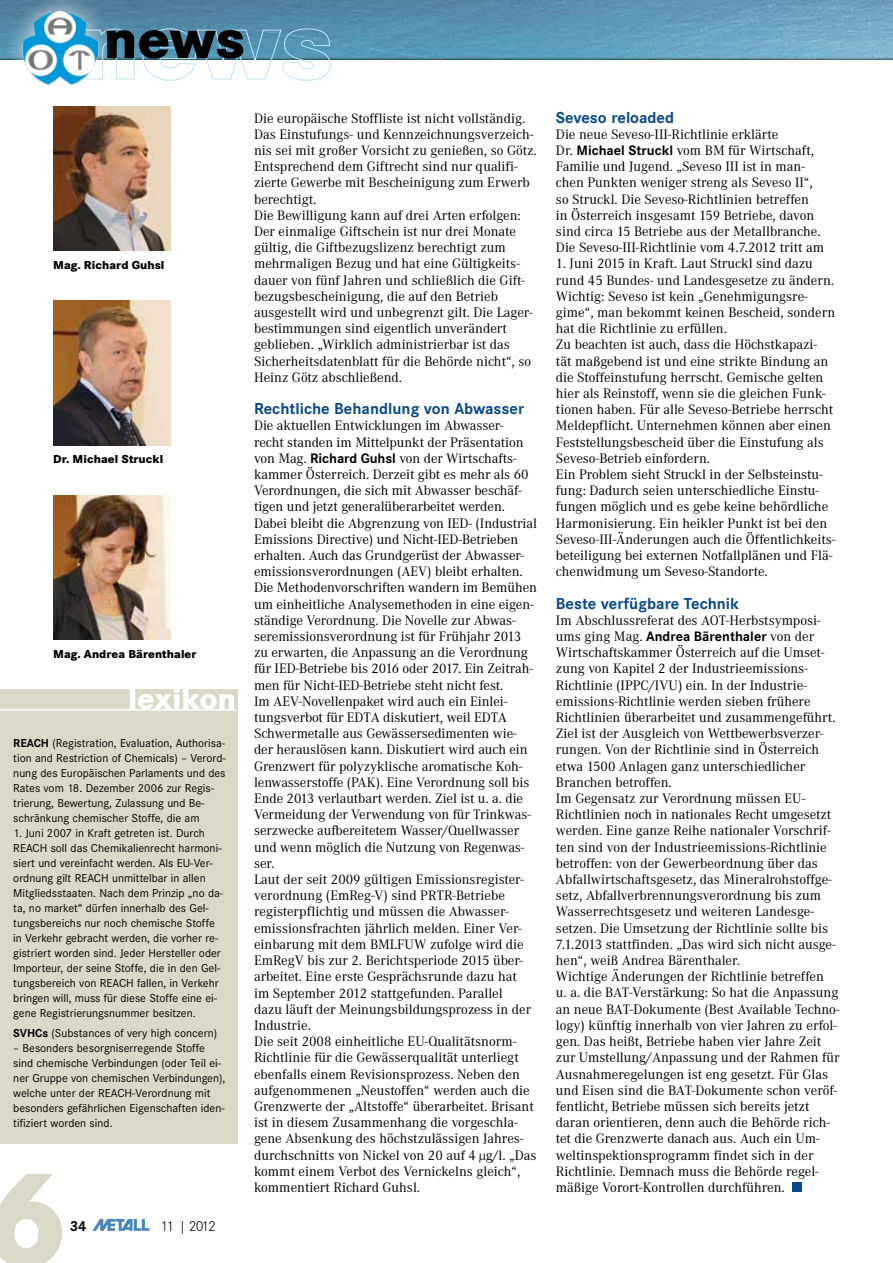
<style>
.page{position:relative;width:893px;height:1263px;background:#fff}
.page>*{position:absolute;margin:0;border:0;box-sizing:border-box;transform-origin:0 0}
.t1{font:700 expanded 138px "Corporate STOT";color:#dad8c6}
.t2{font:700 expanded 57.15px "Corporate STOT";color:#000}
.t3{font:700 expanded 30.9px "Corporate STOT";color:#fff}
.t4{font:700 16.5px "Corporate STOT";color:#094987}
.t5{font:300 15px "Corporate STOT";letter-spacing:-.105em;color:#000}
.t6{font:700 15px "Corporate STOT";color:#000}
.t7{font:14.25px/16.2px "Corporate ATOT";color:#000}
.t8{font:12px/15px "Corporate STOT";color:#000}
.t9{font:700 expanded 12px "Corporate STOT";letter-spacing:.005em;color:#000}
.s1{font-weight:700}
.s2{font-family:"Corporate STOT";font-weight:700}
</style>
<div class="page">
<img style="left:0;top:0;width:893px;height:60px">
<svg style="left:120px;top:29px;width:15px;height:50px"></svg>
<svg style="left:142px;top:28px;width:189px;height:53px"></svg>
<div style="left:1px;top:0;width:119px;height:106px;background:#fff;opacity:.7"></div>
<img style="left:23px;top:12px;width:74px;height:72px">
<svg style="left:92px;top:1219px;width:57px;height:12px"></svg>
<div style="left:792px;top:1182px;width:10px;height:10px;background:#094987"></div>
<img style="left:53px;top:106px;width:117px;height:145px">
<img style="left:53px;top:301px;width:117px;height:144px">
<img style="left:53px;top:495px;width:117px;height:145px">
<div style="left:0;top:689px;width:237px;height:454px;background:#dad8c6"></div>
<hr style="left:0;top:709px;width:237px;height:2px;background:#fff">
<h2 class="t2" style="left:103px;top:5px;width:143px">news</h2>
<p class="t9" style="left:53px;top:258px;width:113px">Mag. Richard Guhsl</p>
<p class="t9" style="left:53px;top:452px;width:112px">Dr. Michael Struckl</p>
<p class="t9" style="left:53px;top:646px;width:145px">Mag. Andrea Bärenthaler</p>
<h3 class="t3" style="left:128px;top:681px;width:109px">lexikon</h3>
<p class="t8" style="left:13px;top:736px;width:214px"><span class="s1">REACH</span> (Registration, Evaluation, Authorisa&shy;tion and Restriction of Chemicals) – Verord&shy;nung des Europäischen Parlaments und des Rates vom 18. Dezember 2006 zur Regis&shy;trierung, Bewertung, Zulassung und Be&shy;schränkung chemischer Stoffe, die am</p>
<p class="t8" style="left:13px;top:826px;width:211px">1. Juni 2007 in Kraft getreten ist. Durch REACH soll das Chemikalienrecht harmoni&shy;siert und vereinfacht werden. Als EU-Ver&shy;ordnung gilt REACH unmittelbar in allen Mitgliedsstaaten. Nach dem Prinzip „no da&shy;ta, no market“ dürfen innerhalb des Gel&shy;tungsbereichs nur noch chemische Stoffe in Verkehr gebracht werden, die vorher re&shy;gistriert worden sind. Jeder Hersteller oder Importeur, der seine Stoffe, die in den Gel&shy;tungsbereich von REACH fallen, in Verkehr bringen will, muss für diese Stoffe eine ei&shy;gene Registrierungsnummer besitzen.</p>
<p class="t8" style="left:13px;top:1025px;width:205px"><span class="s1">SVHCs</span> (Substances of very high concern)</p>
<p class="t8" style="left:13px;top:1040px;width:214px">– Besonders besorgniserregende Stoffe sind chemische Verbindungen (oder Teil ei&shy;ner Gruppe von chemischen Verbindungen), welche unter der REACH-Verordnung mit besonders gefährlichen Eigenschaften iden&shy;tifiziert worden sind.</p>
<h1 class="t1" style="left:-16px;top:1137px;width:86px">6</h1>
<p class="t6" style="left:70px;top:1217px;width:18px">34</p>
<p class="t5" style="left:161px;top:1217px;width:57px">11 | 2012</p>
<p class="t7" style="left:254px;top:110px;width:284px">Die europäische Stoffliste ist nicht vollständig.<br>Das Einstufungs- und Kennzeichnungsverzeich&shy;nis sei mit großer Vorsicht zu genießen, so Götz.<br>Entsprechend dem Giftrecht sind nur qualifi&shy;zierte Gewerbe mit Bescheinigung zum Erwerb berechtigt.<br>Die Bewilligung kann auf drei Arten erfolgen:<br>Der einmalige Giftschein ist nur drei Monate gültig, die Giftbezugslizenz berechtigt zum mehrmaligen Bezug und hat eine Gültigkeits&shy;dauer von fünf Jahren und schließlich die Gift&shy;bezugsbescheinigung, die auf den Betrieb ausgestellt wird und unbegrenzt gilt. Die Lager&shy;bestimmungen sind eigentlich unverändert geblieben. „Wirklich administrierbar ist das Sicherheitsdatenblatt für die Behörde nicht“, so Heinz Götz abschließend.</p>
<p class="t4" style="left:254px;top:399px;width:272px">Rechtliche Behandlung von Abwasser</p>
<p class="t7" style="left:254px;top:418px;width:284px">Die aktuellen Entwicklungen im Abwasser-<br>recht standen im Mittelpunkt der Präsentation von Mag. <span class="s2">Richard Guhsl</span> von der Wirtschafts&shy;kammer Österreich. Derzeit gibt es mehr als 60<br>Verordnungen, die sich mit Abwasser beschäf&shy;tigen und jetzt generalüberarbeitet werden.<br>Dabei bleibt die Abgrenzung von IED- (Industrial Emissions Directive) und Nicht-IED-Betrieben erhalten. Auch das Grundgerüst der Abwasser&shy;emissionsverordnungen (AEV) bleibt erhalten.<br>Die Methodenvorschriften wandern im Bemühen um einheitliche Analysemethoden in eine eigen&shy;ständige Verordnung. Die Novelle zur Abwas&shy;seremissionsverordnung ist für Frühjahr 2013 zu erwarten, die Anpassung an die Verordnung für IED-Betriebe bis 2016 oder 2017. Ein Zeitrah&shy;men für Nicht-IED-Betriebe steht nicht fest.<br>Im AEV-Novellenpaket wird auch ein Einlei&shy;tungsverbot für EDTA diskutiert, weil EDTA Schwermetalle aus Gewässersedimenten wie&shy;der herauslösen kann. Diskutiert wird auch ein Grenzwert für polyzyklische aromatische Koh&shy;lenwasserstoffe (PAK). Eine Verordnung soll bis Ende 2013 verlautbart werden. Ziel ist u. a. die Vermeidung der Verwendung von für Trinkwas&shy;serzwecke aufbereitetem Wasser/Quellwasser und wenn möglich die Nutzung von Regenwas&shy;ser.<br>Laut der seit 2009 gültigen Emissionsregister&shy;verordnung (EmReg-V) sind PRTR-Betriebe registerpflichtig und müssen die Abwasser&shy;emissionsfrachten jährlich melden. Einer Ver&shy;einbarung mit dem BMLFUW zufolge wird die EmRegV bis zur 2. Berichtsperiode 2015 über&shy;arbeitet. Eine erste Gesprächsrunde dazu hat<br>im September 2012 stattgefunden. Parallel<br>dazu läuft der Meinungsbildungsprozess in der Industrie.<br>Die seit 2008 einheitliche EU-Qualitätsnorm-Richtlinie für die Gewässerqualität unterliegt ebenfalls einem Revisionsprozess. Neben den aufgenommenen „Neustoffen“ werden auch die Grenzwerte der „Altstoffe“ überarbeitet. Brisant ist in diesem Zusammenhang die vorgeschla&shy;gene Absenkung des höchstzulässigen Jahres&shy;durchschnitts von Nickel von 20 auf 4 µg/l. „Das kommt einem Verbot des Vernickelns gleich“, kommentiert Richard Guhsl.</p>
<p class="t4" style="left:556px;top:108px;width:120px">Seveso reloaded</p>
<p class="t7" style="left:556px;top:126px;width:270px">Die neue Seveso-III-Richtlinie erklärte<br>Dr. <span class="s2">Michael Struckl</span> vom BM für Wirtschaft, Familie und Jugend. „Seveso III ist in man&shy;chen Punkten weniger streng als Seveso II“, so Struckl. Die Seveso-Richtlinien betreffen in Österreich insgesamt 159 Betriebe, davon sind circa 15 Betriebe aus der Metallbranche.<br>Die Seveso-III-Richtlinie vom 4.7.2012 tritt am</p>
<p class="t7" style="left:556px;top:256px;width:281px">1. Juni 2015 in Kraft. Laut Struckl sind dazu rund 45 Bundes- und Landesgesetze zu ändern.<br>Wichtig: Seveso ist kein „Genehmigungsre&shy;gime“, man bekommt keinen Bescheid, sondern hat die Richtlinie zu erfüllen.<br>Zu beachten ist auch, dass die Höchstkapazi&shy;tät maßgebend ist und eine strikte Bindung an die Stoffeinstufung herrscht. Gemische gelten hier als Reinstoff, wenn sie die gleichen Funk&shy;tionen haben. Für alle Seveso-Betriebe herrscht Meldepflicht. Unternehmen können aber einen Feststellungsbescheid über die Einstufung als Seveso-Betrieb einfordern.<br>Ein Problem sieht Struckl in der Selbsteinstu&shy;fung: Dadurch seien unterschiedliche Einstu&shy;fungen möglich und es gebe keine behördliche Harmonisierung. Ein heikler Punkt ist bei den Seveso-III-Änderungen auch die Öffentlichkeits&shy;beteiligung bei externen Notfallplänen und Flä&shy;chenwidmung um Seveso-Standorte.</p>
<p class="t4" style="left:556px;top:594px;width:185px">Beste verfügbare Technik</p>
<p class="t7" style="left:556px;top:612px;width:285px">Im Abschlussreferat des AOT-Herbstsymposi&shy;ums ging Mag. <span class="s2">Andrea Bärenthaler</span> von der Wirtschaftskammer Österreich auf die Umset&shy;zung von Kapitel 2 der Industrieemissions-Richtlinie (IPPC/IVU) ein. In der Industrie&shy;emissions-Richtlinie werden sieben frühere Richtlinien überarbeitet und zusammengeführt.<br>Ziel ist der Ausgleich von Wettbewerbsverzer&shy;rungen. Von der Richtlinie sind in Österreich etwa 1500 Anlagen ganz unterschiedlicher Branchen betroffen.<br>Im Gegensatz zur Verordnung müssen EU-Richtlinien noch in nationales Recht umgesetzt werden. Eine ganze Reihe nationaler Vorschrif&shy;ten sind von der Industrieemissions-Richtlinie betroffen: von der Gewerbeordnung über das Abfallwirtschaftsgesetz, das Mineralrohstoffge&shy;setz, Abfallverbrennungsverordnung bis zum Wasserrechtsgesetz und weiteren Landesge&shy;setzen. Die Umsetzung der Richtlinie sollte bis 7.1.2013 stattfinden. „Das wird sich nicht ausge&shy;hen“, weiß Andrea Bärenthaler.<br>Wichtige Änderungen der Richtlinie betreffen<br>u. a. die BAT-Verstärkung: So hat die Anpassung an neue BAT-Dokumente (Best Available Techno&shy;logy) künftig innerhalb von vier Jahren zu erfol&shy;gen. Das heißt, Betriebe haben vier Jahre Zeit zur Umstellung/Anpassung und der Rahmen für Ausnahmeregelungen ist eng gesetzt. Für Glas und Eisen sind die BAT-Dokumente schon veröf&shy;fentlicht, Betriebe müssen sich bereits jetzt daran orientieren, denn auch die Behörde rich&shy;tet die Grenzwerte danach aus. Auch ein Um-- weltinspektionsprogramm findet sich in der Richtlinie. Demnach muss die Behörde regel&shy;mäßige Vorort-Kontrollen durchführen.</p>
</div>
